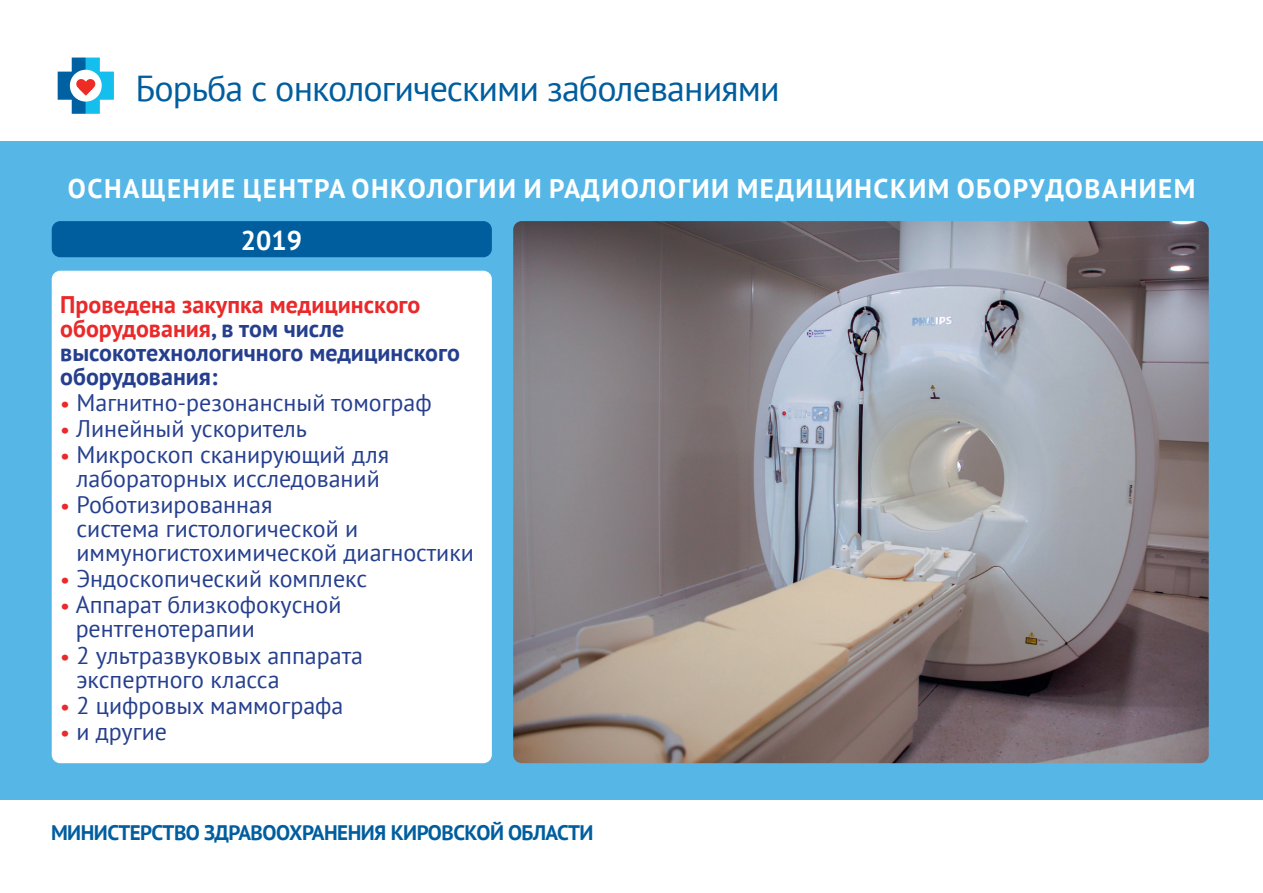
<style>
.page{position:relative;width:1263px;height:893px;background:#fff}
.page>*{position:absolute;margin:0;border:0;box-sizing:border-box;transform-origin:0 0}
.t1{font:36px "PT Sans";letter-spacing:-.025em;color:#005e9e}
.t2{font:700 27px/52.1px "PT Sans";letter-spacing:.055em;color:#fff}
.t3{font:24px/24px "PT Sans";color:#253f8e}
.t4{font:700 24px/24px "PT Sans";color:#253f8e}
.t5{font:700 21px "PT Sans";letter-spacing:-.025em;color:#005e9e}
.s1{color:#e9292a}
.s2{font-family:"PF Din Text Pro";color:#e9292a}
</style>
<div class="page">
<svg style="left:58px;top:58px;width:56px;height:56px"></svg>
<div style="left:1px;top:141px;width:1262px;height:658px;background:#56b7e7"></div>
<div style="left:52px;top:221px;width:440px;height:36px;background:#005e9e;border-radius:9px"></div>
<div style="left:52px;top:271px;width:440px;height:492px;background:#fff;border-radius:9px"></div>
<img style="left:513px;top:221px;width:696px;height:542px">
<h1 class="t1" style="left:135px;top:65px;width:646px">Борьба с онкологическими заболеваниями</h1>
<p class="t2" style="left:241px;top:162px;width:956px;text-indent:-173px">ОСНАЩЕНИЕ ЦЕНТРА ОНКОЛОГИИ И РАДИОЛОГИИ МЕДИЦИНСКИМ ОБОРУДОВАНИЕМ<br>2019</p>
<p class="t4" style="left:60px;top:292px;width:401px"><span class="s1">Проведена закупка медицинского оборудования</span>, в том числе высокотехнологичного медицинского оборудования:</p>
<p class="t3" style="left:60px;top:390px;width:373px"><span class="s2">•</span> Магнитно-резонансный томограф</p>
<p class="t3" style="left:60px;top:416px;width:248px"><span class="s2">•</span> Линейный ускоритель</p>
<p class="t3" style="left:60px;top:442px;width:331px;text-align:center"><span class="s2">•</span> Микроскоп сканирующий для лабораторных исследований</p>
<p class="t3" style="left:76px;top:492px;width:399px;text-indent:-16px"><span class="s2">•</span> Роботизированная<br>система гистологической и иммуногистохимической диагностики</p>
<p class="t3" style="left:60px;top:566px;width:308px"><span class="s2">•</span> Эндоскопический комплекс</p>
<p class="t3" style="left:76px;top:592px;width:267px;text-indent:-15px"><span class="s2">•</span> Аппарат близкофокусной рентгенотерапии</p>
<p class="t3" style="left:76px;top:643px;width:288px;text-indent:-16px"><span class="s2">•</span> 2 ультразвуковых аппарата экспертного класса</p>
<p class="t3" style="left:60px;top:693px;width:285px"><span class="s2">•</span> 2 цифровых маммографа</p>
<p class="t3" style="left:60px;top:719px;width:108px"><span class="s2">•</span> и другие</p>
<p class="t5" style="left:51px;top:818px;width:544px">МИНИСТЕРСТВО ЗДРАВООХРАНЕНИЯ КИРОВСКОЙ ОБЛАСТИ</p>
</div>
